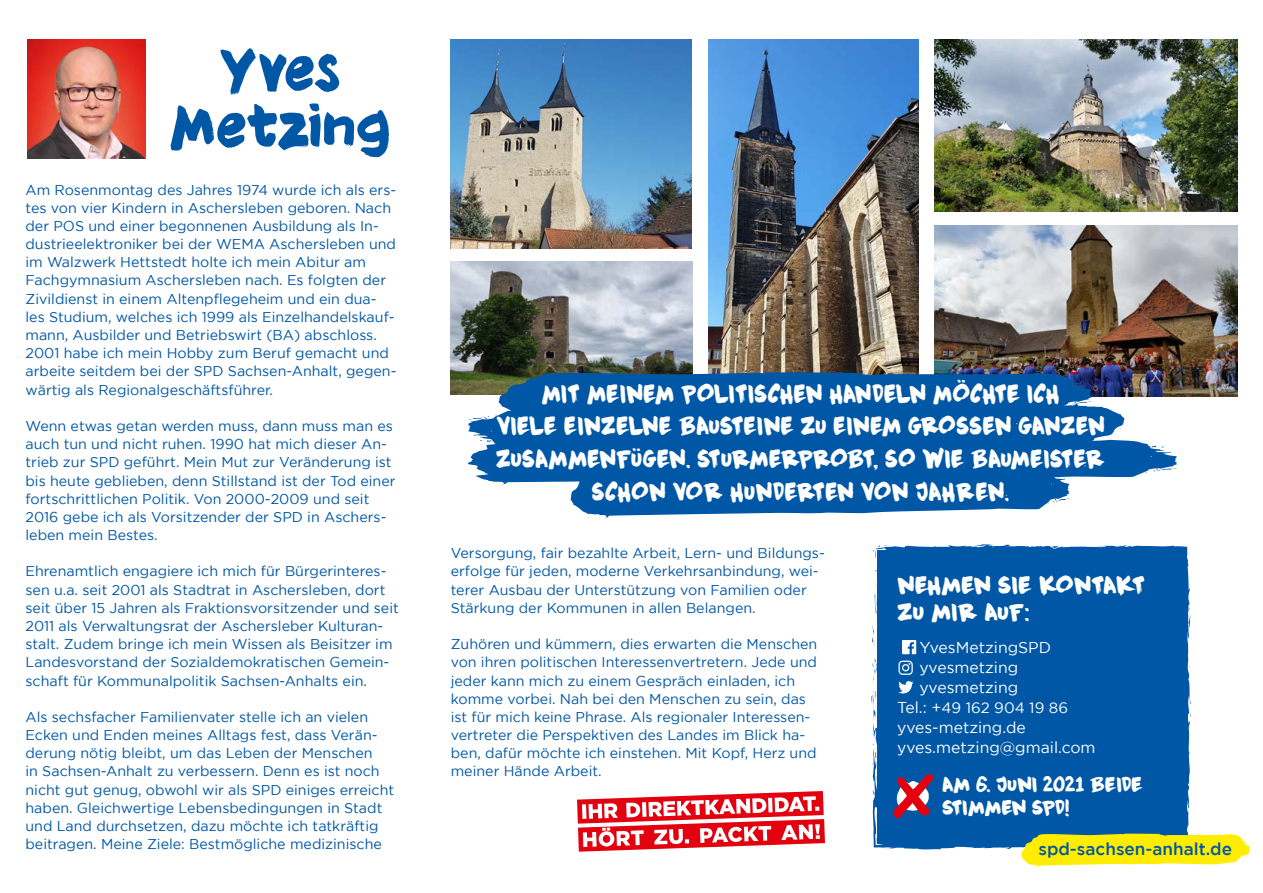
<style>
.page{position:relative;width:1263px;height:893px;background:#fff}
.page>*{position:absolute;margin:0;border:0;box-sizing:border-box;transform-origin:0 0}
.t1{font:56.1px/56.8px "Knockdown";letter-spacing:-.03em;color:#0057a5;text-align:center;scale:.93 1}
.t2{font:23.4px/32.7px "Knockdown";color:#fff;text-align:center;scale:.93 1}
.t3{font:22.5px/27px "Knockdown";letter-spacing:-.03em;color:#fff}
.t4{font:19.05px/22.8px "Knockdown";letter-spacing:-.01em;color:#fff}
.t5{font:500 17.1px "Gotham";color:#0057a5}
.t6{font:15.75px/20px "Gotham";color:#fff}
.t7{font:15px "Gotham";color:#fff}
.t8{font:14.25px/18.1px "Gotham";color:#0057a5}
.s1{font-size:15.75px}
.s2{font-size:20.55px}
</style>
<div class="page">
<img style="left:451px;top:262px;width:241px;height:133px">
<div style="left:873px;top:545px;width:317px;height:305px;background:#0057a5"></div>
<svg style="left:871px;top:583px;width:12px;height:217px"></svg>
<svg style="left:876px;top:835px;width:19px;height:14px"></svg>
<svg style="left:937px;top:840px;width:8px;height:5px"></svg>
<svg style="left:1001px;top:838px;width:10px;height:3px"></svg>
<svg style="left:873px;top:545px;width:22px;height:13px"></svg>
<svg style="left:1180px;top:725px;width:2px;height:7px"></svg>
<svg style="left:902px;top:640px;width:14px;height:14px"></svg>
<svg style="left:898px;top:661px;width:15px;height:14px"></svg>
<svg style="left:898px;top:681px;width:15px;height:12px"></svg>
<svg style="left:1021px;top:833px;width:229px;height:34px;background:#f2e828"></svg>
<svg style="left:894px;top:774px;width:40px;height:44px;background:#8d4c72"></svg>
<img style="left:28px;top:40px;width:118px;height:118px">
<img style="left:934px;top:226px;width:303px;height:170px">
<img style="left:934px;top:40px;width:303px;height:172px">
<img style="left:451px;top:40px;width:241px;height:208px">
<img style="left:708px;top:40px;width:210px;height:331px">
<svg style="left:466px;top:371px;width:713px;height:148px"></svg>
<svg style="left:577px;top:791px;width:248px;height:61px"></svg>
<h1 class="t1" style="left:169px;top:38px;width:240px">Yves<br>Metzing</h1>
<p class="t8" style="left:26px;top:180px;width:372px">Am Rosenmontag des Jahres 1974 wurde ich als ers&shy;tes von vier Kindern in Aschersleben geboren. Nach der POS und einer begonnenen Ausbildung als In&shy;dustrieelektroniker bei der WEMA Aschersleben und im Walzwerk Hettstedt holte ich mein Abitur am Fachgymnasium Aschersleben nach. Es folgten der Zivildienst in einem Altenpflegeheim und ein dua&shy;les Studium, welches ich 1999 als Einzelhandelskauf&shy;mann, Ausbilder und Betriebswirt (BA) abschloss.<br>2001 habe ich mein Hobby zum Beruf gemacht und arbeite seitdem bei der SPD Sachsen-Anhalt, gegen&shy;wärtig als Regionalgeschäftsführer.</p>
<p class="t8" style="left:26px;top:417px;width:372px">Wenn etwas getan werden muss, dann muss man es auch tun und nicht ruhen. 1990 hat mich dieser An&shy;trieb zur SPD geführt. Mein Mut zur Veränderung ist bis heute geblieben, denn Stillstand ist der Tod einer fortschrittlichen Politik. Von 2000-2009 und seit 2016 gebe ich als Vorsitzender der SPD in Aschers&shy;leben mein Bestes.</p>
<p class="t8" style="left:26px;top:562px;width:375px">Ehrenamtlich engagiere ich mich für Bürgerinteres&shy;sen u.a. seit 2001 als Stadtrat in Aschersleben, dort seit über 15 Jahren als Fraktionsvorsitzender und seit 2011 als Verwaltungsrat der Aschersleber Kulturan&shy;stalt. Zudem bringe ich mein Wissen als Beisitzer im Landesvorstand der Sozialdemokratischen Gemein&shy;schaft für Kommunalpolitik Sachsen-Anhalts ein.</p>
<p class="t8" style="left:26px;top:708px;width:370px">Als sechsfacher Familienvater stelle ich an vielen Ecken und Enden meines Alltags fest, dass Verän&shy;derung nötig bleibt, um das Leben der Menschen<br>in Sachsen-Anhalt zu verbessern. Denn es ist noch nicht gut genug, obwohl wir als SPD einiges erreicht haben. Gleichwertige Lebensbedingungen in Stadt und Land durchsetzen, dazu möchte ich tatkräftig beitragen. Meine Ziele: Bestmögliche medizinische</p>
<h2 class="t2" style="left:496px;top:376px;width:657px">MIT MEINEM POLITISCHEN HANDELN MÖCHTE ICH<br>VIELE EINZELNE BAUSTEINE ZU EINEM GROSSEN GANZEN ZUSAMMENFÜGEN. STURMERPROBT, SO WIE BAUMEISTER SCHON VOR HUNDERTEN VON JAHREN.</h2>
<p class="t8" style="left:451px;top:544px;width:376px">Versorgung, fair bezahlte Arbeit, Lern- und Bildungs&shy;erfolge für jeden, moderne Verkehrsanbindung, wei&shy;terer Ausbau der Unterstützung von Familien oder Stärkung der Kommunen in allen Belangen.</p>
<p class="t8" style="left:451px;top:635px;width:368px">Zuhören und kümmern, dies erwarten die Menschen von ihren politischen Interessenvertretern. Jede und jeder kann mich zu einem Gespräch einladen, ich komme vorbei. Nah bei den Menschen zu sein, das ist für mich keine Phrase. Als regionaler Interessen&shy;vertreter die Perspektiven des Landes im Blick ha&shy;ben, dafür möchte ich einstehen. Mit Kopf, Herz und meiner Hände Arbeit.</p>
<h3 class="t3" style="left:897px;top:571px;width:249px">NEHMEN SIE KONTAKT<br>ZU MIR AUF:</h3>
<p class="t6" style="left:919px;top:638px;width:133px">YvesMetzingSPD yvesmetzing yvesmetzing</p>
<p class="t7" style="left:897px;top:699px;width:172px"><span class="s1">Tel.: +</span>49 162 904 19 86</p>
<p class="t6" style="left:897px;top:717px;width:200px">yves-metzing.de yves.metzing@gmail.com</p>
<h3 class="t4" style="left:942px;top:773px;width:202px">AM <span class="s2">6.</span> JUNI <span class="s2">2021</span> BEIDE<br>STIMMEN SPD!</h3>
<p class="t5" style="left:1038px;top:839px;width:195px">spd-sachsen-anhalt.de</p>
</div>
